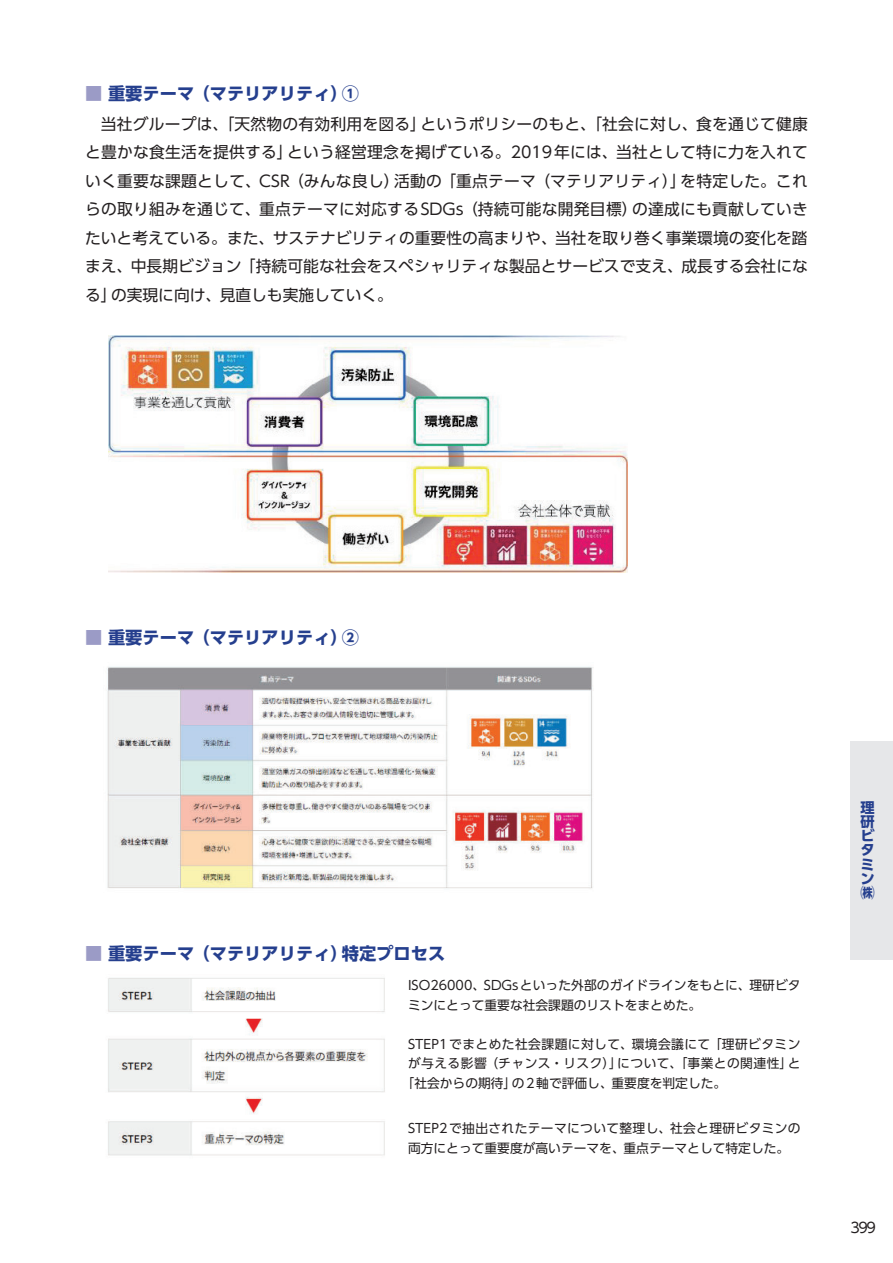
<style>
.page{position:relative;width:893px;height:1263px;background:#fff}
.page>*{position:absolute;margin:0;border:0;box-sizing:border-box;transform-origin:0 0}
.t1{font:700 17.25px "UD Shin Go Pr 6";color:#253f8e}
.t2{font:15.75px/28.5px "UD Shin Go Pr 6";letter-spacing:.005em;color:#231f20;text-align:justify}
.t3{font:700 14.25px/14.2px "UD Shin Go Pr 6";color:#253f8e}
.t4{font:14.25px "UD Shin Go Pr 6";color:#231f20}
.t5{font:12.75px/19.5px "UD Shin Go Pr 6";letter-spacing:.005em;color:#231f20}
.t6{font:12.75px "UD Shin Go Pr 6";letter-spacing:.035em;color:#231f20}
.s1{color:#9b9bc6}
</style>
<div class="page">
<div style="left:850px;top:741px;width:43px;height:218px;background:#e6e7e9"></div>
<img style="left:108px;top:335px;width:519px;height:238px">
<img style="left:107px;top:666px;width:487px;height:223px">
<img style="left:108px;top:978px;width:277px;height:178px">
<p class="t1" style="left:85px;top:80px;width:275px"><span class="s1">■</span> 重要テーマ（マテリアリティ）①</p>
<p class="t2" style="left:85px;top:109px;width:724px">　当社グループは、「天然物の有効利用を図る」というポリシーのもと、「社会に対し、食を通じて健康と豊かな食生活を提供する」という経営理念を掲げている。2019年には、当社として特に力を入れていく重要な課題として、CSR（みんな良し）活動の「重点テーマ（マテリアリティ）」を特定した。これらの取り組みを通じて、重点テーマに対応するSDGs（持続可能な開発目標）の達成にも貢献していきたいと考えている。また、サステナビリティの重要性の高まりや、当社を取り巻く事業環境の変化を踏まえ、中長期ビジョン「持続可能な社会をスペシャリティな製品とサービスで支え、成長する会社になる」の実現に向け、見直しも実施していく。</p>
<p class="t1" style="left:85px;top:623px;width:275px"><span class="s1">■</span> 重要テーマ（マテリアリティ）②</p>
<p class="t1" style="left:85px;top:939px;width:362px"><span class="s1">■</span> 重要テーマ（マテリアリティ）特定プロセス</p>
<p class="t5" style="left:408px;top:975px;width:394px">ISO26000、SDGsといった外部のガイドラインをもとに、理研ビタミンにとって重要な社会課題のリストをまとめた。</p>
<p class="t6" style="left:408px;top:1034px;width:394px">STEP1でまとめた社会課題に対して、環境会議にて「理研ビタミン</p>
<p class="t6" style="left:408px;top:1053px;width:394px">が与える影響（チャンス・リスク）」について、「事業との関連性」と</p>
<p class="t5" style="left:402px;top:1073px;width:326px">「社会からの期待」の2軸で評価し、重要度を判定した。</p>
<p class="t5" style="left:408px;top:1118px;width:394px">STEP2で抽出されたテーマについて整理し、社会と理研ビタミンの両方にとって重要度が高いテーマを、重点テーマとして特定した。</p>
<p class="t3" style="left:860px;top:800px;width:23px">理研ビタミン㈱</p>
<p class="t4" style="left:850px;top:1216px;width:27px">399</p>
</div>
